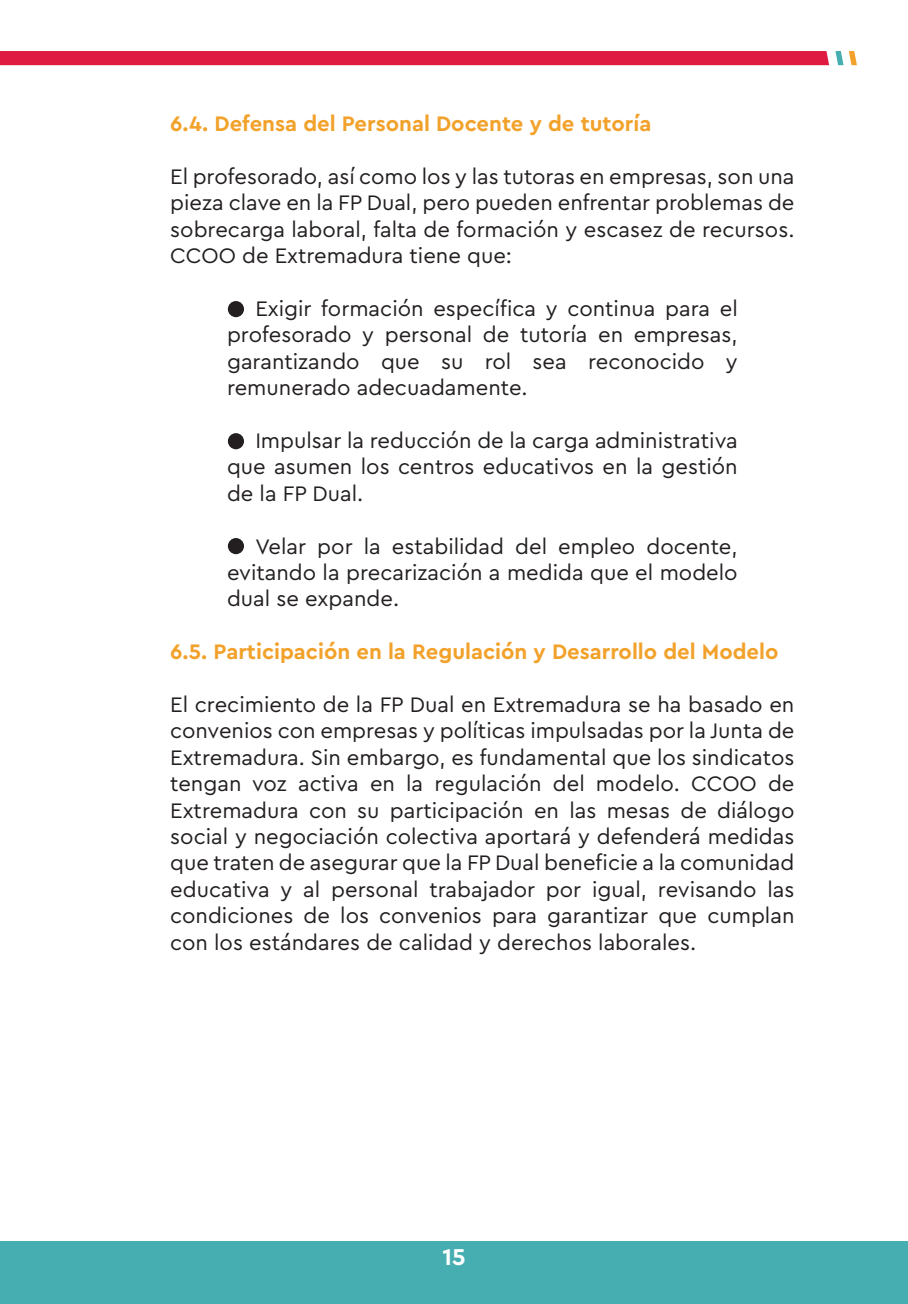
<style>
.page{position:relative;width:908px;height:1304px;background:#fff}
.page>*{position:absolute;margin:0;border:0;box-sizing:border-box;transform-origin:0 0}
.t1{font:700 24px "Cera Pro";color:#fff}
.t2{font:22px/26.4px "Cera Pro";color:#231f20;text-align:justify}
.t3{font:700 22px "Cera Pro";color:#f2a22b}
</style>
<div class="page">
<div style="left:0;top:1242px;width:907px;height:62px;background:#46aeb1"></div>
<div style="left:0;top:51px;width:828px;height:14px;background:#df1b41"></div>
<svg style="left:835px;top:51px;width:21px;height:14px"></svg>
<div style="left:228px;top:301px;width:16px;height:16px;background:#231f20;border-radius:50%"></div>
<div style="left:228px;top:433px;width:16px;height:16px;background:#231f20;border-radius:50%"></div>
<div style="left:228px;top:538px;width:16px;height:16px;background:#231f20;border-radius:50%"></div>
<p class="t3" style="left:170px;top:109px;width:482px">6.4. Defensa del Personal Docente y de tutoría</p>
<p class="t2" style="left:170px;top:162px;width:625px">El profesorado, así como los y las tutoras en empresas, son una pieza clave en la FP Dual, pero pueden enfrentar problemas de sobrecarga laboral, falta de formación y escasez de recursos.<br>CCOO de Extremadura tiene que:</p>
<p class="t2" style="left:227px;top:294px;width:512px;text-indent:28px">Exigir formación específica y continua para el profesorado y personal de tutoría en empresas, garantizando que su rol sea reconocido y remunerado adecuadamente.</p>
<p class="t2" style="left:227px;top:426px;width:512px;text-indent:28px">Impulsar la reducción de la carga administrativa que asumen los centros educativos en la gestión de la FP Dual.</p>
<p class="t2" style="left:227px;top:532px;width:512px;text-indent:28px">Velar por la estabilidad del empleo docente, evitando la precarización a medida que el modelo dual se expande.</p>
<p class="t3" style="left:170px;top:637px;width:609px">6.5. Participación en la Regulación y Desarrollo del Modelo</p>
<p class="t2" style="left:170px;top:690px;width:625px">El crecimiento de la FP Dual en Extremadura se ha basado en convenios con empresas y políticas impulsadas por la Junta de Extremadura. Sin embargo, es fundamental que los sindicatos tengan voz activa en la regulación del modelo. CCOO de Extremadura con su participación en las mesas de diálogo social y negociación colectiva aportará y defenderá medidas que traten de asegurar que la FP Dual beneficie a la comunidad educativa y al personal trabajador por igual, revisando las condiciones de los convenios para garantizar que cumplan con los estándares de calidad y derechos laborales.</p>
<p class="t1" style="left:442px;top:1241px;width:25px">15</p>
</div>
